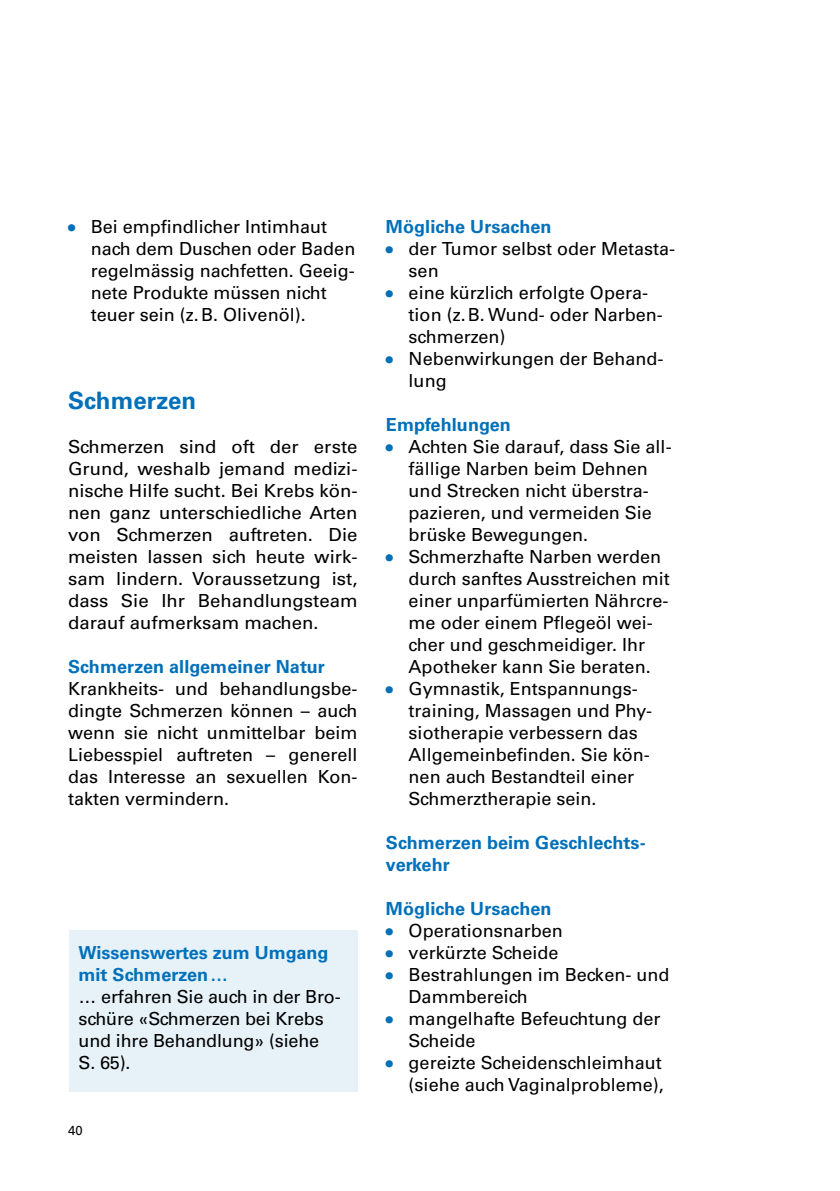
<style>
.page{position:relative;width:840px;height:1191px;background:#fff}
.page>*{position:absolute;margin:0;border:0;box-sizing:border-box;transform-origin:0 0}
.t1{font:700 24px "Univers LT Std";letter-spacing:.005em;color:#0070ba}
.t2{font:18px/22px "Univers LT Std";color:#000}
.t3{font:700 18px/22px "Univers LT Std";letter-spacing:.005em;color:#0070ba}
.t4{font:13px "Univers LT Std";color:#000}
.s1{font-size:20px;color:#0070ba}
</style>
<div class="page">
<div style="left:69px;top:930px;width:288px;height:161px;background:#e6f1f8"></div>
<p class="t2" style="left:91px;top:215px;width:266px;text-indent:-23px"><span class="s1">•</span> Bei empfindlicher Intimhaut nach dem Duschen oder Baden regelmässig nachfetten. Geeig&shy;nete Produkte müssen nicht teuer sein (z.B. Olivenöl).</p>
<h1 class="t1" style="left:68px;top:386px;width:130px">Schmerzen</h1>
<p class="t2" style="left:68px;top:435px;width:291px;text-align:justify">Schmerzen sind oft der erste Grund, weshalb jemand medizi&shy;nische Hilfe sucht. Bei Krebs kön&shy;nen ganz unterschiedliche Arten von Schmerzen auftreten. Die meisten lassen sich heute wirk&shy;sam lindern. Voraussetzung ist, dass Sie Ihr Behandlungsteam darauf aufmerksam machen.</p>
<p class="t3" style="left:68px;top:656px;width:258px">Schmerzen allgemeiner Natur</p>
<p class="t2" style="left:68px;top:677px;width:291px;text-align:justify">Krankheits- und behandlungsbe&shy;dingte Schmerzen können – auch wenn sie nicht unmittelbar beim Liebesspiel auftreten – generell das Interesse an sexuellen Kon&shy;takten vermindern.</p>
<p class="t3" style="left:79px;top:942px;width:251px">Wissenswertes zum Umgang mit Schmerzen…</p>
<p class="t2" style="left:79px;top:986px;width:263px">… erfahren Sie auch in der Bro&shy;schüre «Schmerzen bei Krebs und ihre Behandlung» (siehe<br>S. 65).</p>
<p class="t4" style="left:68px;top:1123px;width:16px">40</p>
<p class="t3" style="left:386px;top:215px;width:167px">Mögliche Ursachen</p>
<p class="t2" style="left:408px;top:237px;width:268px;text-indent:-23px"><span class="s1">•</span> der Tumor selbst oder Metasta&shy;sen</p>
<p class="t2" style="left:408px;top:281px;width:256px;text-indent:-23px"><span class="s1">•</span> eine kürzlich erfolgte Opera&shy;tion (z.B. Wund- oder Narben&shy;schmerzen)</p>
<p class="t2" style="left:408px;top:347px;width:256px;text-indent:-23px"><span class="s1">•</span> Nebenwirkungen der Behand&shy;lung</p>
<p class="t3" style="left:386px;top:414px;width:126px">Empfehlungen</p>
<p class="t2" style="left:408px;top:435px;width:264px;text-indent:-23px"><span class="s1">•</span> Achten Sie darauf, dass Sie all&shy;fällige Narben beim Dehnen und Strecken nicht überstra&shy;pazieren, und vermeiden Sie brüske Bewegungen.</p>
<p class="t2" style="left:408px;top:545px;width:262px;text-indent:-23px"><span class="s1">•</span> Schmerzhafte Narben werden durch sanftes Ausstreichen mit einer unparfümierten Nährcre&shy;me oder einem Pflegeöl wei&shy;cher und geschmeidiger. Ihr<br>Apotheker kann Sie beraten.</p>
<p class="t2" style="left:408px;top:677px;width:245px;text-indent:-23px"><span class="s1">•</span> Gymnastik, Entspannungs&shy;training, Massagen und Phy&shy;siotherapie verbessern das<br>Allgemeinbefinden. Sie kön&shy;nen auch Bestandteil einer<br>Schmerztherapie sein.</p>
<p class="t3" style="left:386px;top:832px;width:261px">Schmerzen beim Geschlechts&shy;verkehr</p>
<p class="t3" style="left:386px;top:898px;width:167px">Mögliche Ursachen</p>
<p class="t2" style="left:386px;top:920px;width:178px"><span class="s1">•</span> Operationsnarben</p>
<p class="t2" style="left:386px;top:942px;width:174px"><span class="s1">•</span> verkürzte Scheide</p>
<p class="t2" style="left:408px;top:964px;width:262px;text-indent:-23px"><span class="s1">•</span> Bestrahlungen im Becken- und<br>Dammbereich</p>
<p class="t2" style="left:408px;top:1008px;width:253px;text-indent:-23px"><span class="s1">•</span> mangelhafte Befeuchtung der<br>Scheide</p>
<p class="t2" style="left:386px;top:1052px;width:279px;text-align:right"><span class="s1">•</span> gereizte Scheidenschleimhaut (siehe auch Vaginalprobleme),</p>
</div>
